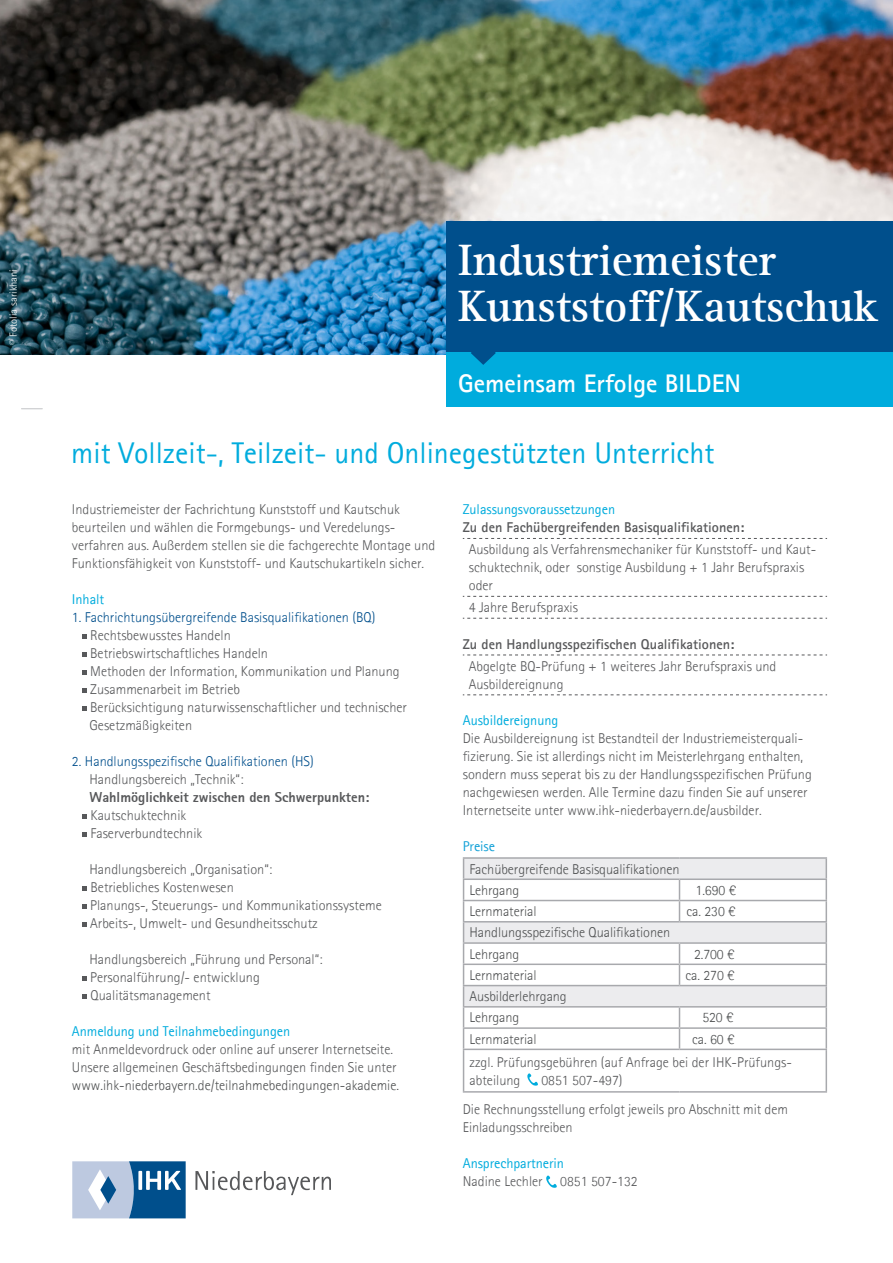
<style>
.page{position:relative;width:893px;height:1263px;background:#fff}
.page>*{position:absolute;margin:0;border:0;box-sizing:border-box;transform-origin:0 0}
.t1{font:700 45px "Agfa Rotis Serif";color:#fff}
.Headline_Absatz_22pt{font:30px "Agfa Rotis Sans Serif";color:#00acdd}
.t2{font:700 25.5px "Agfa Rotis Sans Serif";color:#fff}
.Aufzählung_mit_Punkten__ganz_links{font:300 14.25px/18px "Agfa Rotis Sans Serif";color:#57585a}
.Lauftext_WBP{font:300 14.25px/18px "Agfa Rotis Sans Serif";color:#57585a}
.Lauftext_WBP-2{font:300 14.25px "Agfa Rotis Sans Serif";letter-spacing:-.005em;color:#4e5051}
.Aufzählung_mit_Punkten__ganz_links-2{font:14.25px "Agfa Rotis Sans Serif";letter-spacing:-.005em;color:#00acdd}
.Aufzählung_mit_Punkten__ganz_links-3{font:300 14.25px "Agfa Rotis Sans Serif";color:#004f8c}
.Lauftext_WBP-3{font:700 14.25px "Agfa Rotis Sans Serif";color:#57585a}
.Aufzählung_mit_Punkten__ganz_links-4{font:300 14.25px "Agfa Rotis Sans Serif";color:#4e5051}
.Aufzählung_mit_Punkten__ganz_links-5{font:800 14.25px "Agfa Rotis Sans Serif";color:#57585a}
.Lauftext_WBP-4{font:14.25px "Agfa Rotis Sans Serif";letter-spacing:-.005em;color:#13a1d7}
.t3{font:10.5px "Agfa Rotis Sans Serif";color:#fff}
</style>
<div class="page">
<img style="left:0;top:0;width:893px;height:354px">
<div style="left:446px;top:221px;width:447px;height:132px;background:#004f8c"></div>
<div style="left:446px;top:353px;width:447px;height:54px;background:#00acdd"></div>
<svg style="left:471px;top:352px;width:25px;height:13px"></svg>
<svg style="left:21px;top:408px;width:22px;height:1px"></svg>
<svg style="left:83px;top:634px;width:4px;height:4px"></svg>
<svg style="left:83px;top:652px;width:4px;height:4px"></svg>
<svg style="left:83px;top:670px;width:4px;height:4px"></svg>
<svg style="left:83px;top:688px;width:4px;height:4px"></svg>
<svg style="left:83px;top:706px;width:4px;height:4px"></svg>
<svg style="left:83px;top:814px;width:4px;height:4px"></svg>
<svg style="left:83px;top:832px;width:4px;height:4px"></svg>
<svg style="left:83px;top:886px;width:4px;height:4px"></svg>
<svg style="left:83px;top:904px;width:4px;height:4px"></svg>
<svg style="left:83px;top:922px;width:4px;height:4px"></svg>
<svg style="left:83px;top:976px;width:4px;height:4px"></svg>
<svg style="left:83px;top:994px;width:4px;height:4px"></svg>
<svg style="left:463px;top:538px;width:364px;height:1px"></svg>
<svg style="left:463px;top:596px;width:364px;height:1px"></svg>
<svg style="left:463px;top:618px;width:364px;height:1px"></svg>
<svg style="left:463px;top:655px;width:364px;height:1px"></svg>
<svg style="left:463px;top:694px;width:364px;height:1px"></svg>
<hr style="left:463px;top:857px;width:216px;height:2px;background:#a8a9ad">
<hr style="left:679px;top:857px;width:148px;height:2px;background:#a8a9ad">
<hr style="left:463px;top:1048px;width:216px;height:2px;background:#a8a9ad">
<hr style="left:463px;top:1050px;width:1px;height:41px;background:#a8a9ad">
<hr style="left:679px;top:1048px;width:148px;height:2px;background:#a8a9ad">
<hr style="left:826px;top:1050px;width:1px;height:41px;background:#a8a9ad">
<hr style="left:463px;top:1091px;width:216px;height:2px;background:#a8a9ad">
<hr style="left:679px;top:1091px;width:148px;height:2px;background:#a8a9ad">
<svg style="left:463px;top:859px;width:364px;height:189px"></svg>
<svg style="left:527px;top:1073px;width:11px;height:13px"></svg>
<svg style="left:546px;top:1175px;width:11px;height:13px"></svg>
<svg style="left:72px;top:1161px;width:114px;height:57px;background:#729abf"></svg>
<svg style="left:195px;top:1171px;width:136px;height:24px"></svg>
<p class="t3" style="left:7px;top:345px;width:77px;rotate:-90deg">© Fotolia sarikhani</p>
<p class="t1" style="left:458px;top:233px;width:319px">Industriemeister</p>
<p class="t1" style="left:458px;top:279px;width:421px">Kunststoff/Kautschuk</p>
<p class="t2" style="left:458px;top:367px;width:284px">Gemeinsam Erfolge BILDEN</p>
<p class="Headline_Absatz_22pt" style="left:71px;top:435px;width:645px">mit Vollzeit-, Teilzeit- und Onlinegestützten Unterricht</p>
<p class="Lauftext_WBP" style="left:72px;top:500px;width:329px">Industriemeister der Fachrichtung Kunststoff und Kautschuk</p>
<p class="Lauftext_WBP" style="left:72px;top:518px;width:325px">beurteilen und wählen die Formgebungs- und Veredelungs-</p>
<p class="Lauftext_WBP" style="left:72px;top:536px;width:365px">verfahren aus. Außerdem stellen sie die fachgerechte Montage und<br>Funktionsfähigkeit von Kunststoff- und Kautschukartikeln sicher.</p>
<p class="Aufzählung_mit_Punkten__ganz_links-2" style="left:72px;top:591px;width:34px">Inhalt</p>
<p class="Aufzählung_mit_Punkten__ganz_links-3" style="left:72px;top:609px;width:305px">1. Fachrichtungsübergreifende Basisqualifikationen (BQ)</p>
<p class="Aufzählung_mit_Punkten__ganz_links" style="left:90px;top:626px;width:142px">Rechtsbewusstes Handeln</p>
<p class="Aufzählung_mit_Punkten__ganz_links" style="left:90px;top:644px;width:179px">Betriebswirtschaftliches Handeln</p>
<p class="Aufzählung_mit_Punkten__ganz_links" style="left:90px;top:662px;width:311px">Methoden der Information, Kommunikation und Planung</p>
<p class="Aufzählung_mit_Punkten__ganz_links" style="left:90px;top:680px;width:151px">Zusammenarbeit im Betrieb</p>
<p class="Aufzählung_mit_Punkten__ganz_links" style="left:90px;top:698px;width:318px">Berücksichtigung naturwissenschaftlicher und technischer</p>
<p class="Aufzählung_mit_Punkten__ganz_links" style="left:89px;top:716px;width:104px">Gesetzmäßigkeiten</p>
<p class="Aufzählung_mit_Punkten__ganz_links-3" style="left:72px;top:753px;width:243px">2. Handlungsspezifische Qualifikationen (HS)</p>
<p class="Aufzählung_mit_Punkten__ganz_links" style="left:89px;top:770px;width:156px">Handlungsbereich „Technik“:</p>
<p class="Aufzählung_mit_Punkten__ganz_links-5" style="left:89px;top:788px;width:281px">Wahlmöglichkeit zwischen den Schwerpunkten:</p>
<p class="Aufzählung_mit_Punkten__ganz_links" style="left:91px;top:806px;width:97px">Kautschuktechnik</p>
<p class="Aufzählung_mit_Punkten__ganz_links" style="left:91px;top:824px;width:113px">Faserverbundtechnik</p>
<p class="Aufzählung_mit_Punkten__ganz_links" style="left:89px;top:860px;width:184px">Handlungsbereich „Organisation“:</p>
<p class="Aufzählung_mit_Punkten__ganz_links" style="left:91px;top:878px;width:145px">Betriebliches Kostenwesen</p>
<p class="Aufzählung_mit_Punkten__ganz_links" style="left:90px;top:896px;width:293px">Planungs-, Steuerungs- und Kommunikationssysteme</p>
<p class="Aufzählung_mit_Punkten__ganz_links" style="left:90px;top:914px;width:229px">Arbeits-, Umwelt- und Gesundheitsschutz</p>
<p class="Aufzählung_mit_Punkten__ganz_links" style="left:89px;top:950px;width:235px">Handlungsbereich „Führung und Personal“:</p>
<p class="Aufzählung_mit_Punkten__ganz_links" style="left:90px;top:968px;width:171px">Personalführung/- entwicklung</p>
<p class="Aufzählung_mit_Punkten__ganz_links" style="left:91px;top:986px;width:122px">Qualitätsmanagement</p>
<p class="Aufzählung_mit_Punkten__ganz_links-2" style="left:72px;top:1023px;width:220px">Anmeldung und Teilnahmebedingungen</p>
<p class="Aufzählung_mit_Punkten__ganz_links" style="left:72px;top:1040px;width:323px">mit Anmeldevordruck oder online auf unserer Internetseite.</p>
<p class="Aufzählung_mit_Punkten__ganz_links" style="left:72px;top:1058px;width:326px">Unsere allgemeinen Geschäftsbedingungen finden Sie unter</p>
<p class="Aufzählung_mit_Punkten__ganz_links-4" style="left:72px;top:1077px;width:329px">www.ihk-niederbayern.de/teilnahmebedingungen-akademie.</p>
<p class="Aufzählung_mit_Punkten__ganz_links-2" style="left:463px;top:501px;width:154px">Zulassungsvoraussetzungen</p>
<p class="Lauftext_WBP-3" style="left:463px;top:518px;width:283px">Zu den Fachübergreifenden Basisqualifikationen:</p>
<p class="Lauftext_WBP" style="left:469px;top:540px;width:349px">Ausbildung als Verfahrensmechaniker für Kunststoff- und Kaut&shy;schuktechnik, oder sonstige Ausbildung + 1 Jahr Berufspraxis oder</p>
<p class="Lauftext_WBP" style="left:469px;top:598px;width:111px">4 Jahre Berufspraxis</p>
<p class="Lauftext_WBP-3" style="left:463px;top:635px;width:273px">Zu den Handlungsspezifischen Qualifikationen:</p>
<p class="Lauftext_WBP" style="left:469px;top:657px;width:309px">Abgelgte BQ-Prüfung + 1 weiteres Jahr Berufspraxis und</p>
<p class="Lauftext_WBP" style="left:469px;top:675px;width:96px">Ausbildereignung</p>
<p class="Aufzählung_mit_Punkten__ganz_links-2" style="left:463px;top:712px;width:97px">Ausbildereignung</p>
<p class="Aufzählung_mit_Punkten__ganz_links" style="left:463px;top:729px;width:351px">Die Ausbildereignung ist Bestandteil der Industriemeisterquali&shy;fizierung. Sie ist allerdings nicht im Meisterlehrgang enthalten, sondern muss seperat bis zu der Handlungsspezifischen Prüfung nachgewiesen werden. Alle Termine dazu finden Sie auf unserer Internetseite unter www.ihk-niederbayern.de/ausbilder.</p>
<p class="Lauftext_WBP-4" style="left:463px;top:838px;width:34px">Preise</p>
<p class="Lauftext_WBP-2" style="left:470px;top:860px;width:211px">Fachübergreifende Basisqualifikationen</p>
<p class="Lauftext_WBP-2" style="left:470px;top:881px;width:51px">Lehrgang</p>
<p class="Lauftext_WBP-2" style="left:696px;top:881px;width:42px">1.690 €</p>
<p class="Lauftext_WBP-2" style="left:470px;top:903px;width:69px">Lernmaterial</p>
<p class="Lauftext_WBP-2" style="left:687px;top:903px;width:51px">ca. 230 €</p>
<p class="Lauftext_WBP-2" style="left:470px;top:924px;width:202px">Handlungsspezifische Qualifikationen</p>
<p class="Lauftext_WBP-2" style="left:470px;top:945px;width:51px">Lehrgang</p>
<p class="Lauftext_WBP-2" style="left:694px;top:945px;width:42px">2.700 €</p>
<p class="Lauftext_WBP-2" style="left:470px;top:966px;width:69px">Lernmaterial</p>
<p class="Lauftext_WBP-2" style="left:685px;top:966px;width:51px">ca. 270 €</p>
<p class="Lauftext_WBP-2" style="left:470px;top:988px;width:99px">Ausbilderlehrgang</p>
<p class="Lauftext_WBP-2" style="left:470px;top:1009px;width:51px">Lehrgang</p>
<p class="Lauftext_WBP-2" style="left:702px;top:1009px;width:33px">520 €</p>
<p class="Lauftext_WBP-2" style="left:470px;top:1030px;width:69px">Lernmaterial</p>
<p class="Lauftext_WBP-2" style="left:692px;top:1030px;width:44px">ca. 60 €</p>
<p class="Aufzählung_mit_Punkten__ganz_links" style="left:470px;top:1052px;width:324px">zzgl. Prüfungsgebühren (auf Anfrage bei der IHK-Prüfungs-</p>
<p class="Aufzählung_mit_Punkten__ganz_links" style="left:470px;top:1070px;width:52px">abteilung</p>
<p class="Aufzählung_mit_Punkten__ganz_links" style="left:541px;top:1070px;width:83px">0851 507-497)</p>
<p class="Aufzählung_mit_Punkten__ganz_links" style="left:463px;top:1099px;width:327px">Die Rechnungsstellung erfolgt jeweils pro Abschnitt mit dem</p>
<p class="Aufzählung_mit_Punkten__ganz_links" style="left:463px;top:1117px;width:111px">Einladungsschreiben</p>
<p class="Aufzählung_mit_Punkten__ganz_links-2" style="left:463px;top:1154px;width:103px">Ansprechpartnerin</p>
<p class="Lauftext_WBP" style="left:463px;top:1171px;width:176px">Nadine Lechler 0851 507-132</p>
</div>
